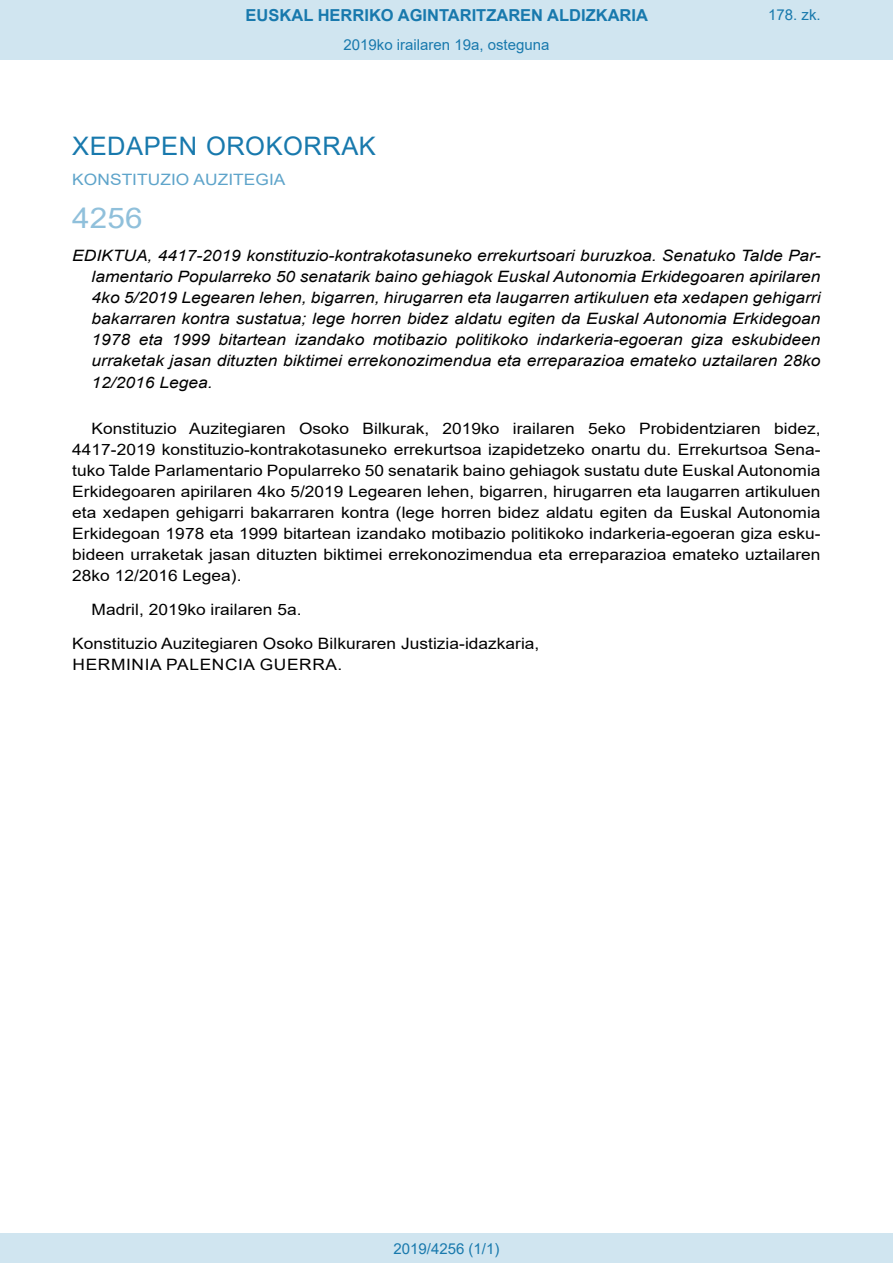
<style>
.page{position:relative;width:893px;height:1263px;background:#fff}
.page>*{position:absolute;margin:0;border:0;box-sizing:border-box;transform-origin:0 0}
.BOPVOrden{font:28.5px "Arial";color:#90c0db;scale:1.11 1}
.BOPVSeccion{font:25.5px "Arial";letter-spacing:.02em;color:#1879ad}
.t1{font:700 16.5px "Arial";color:#1879ad}
.BOPVDetalle{font:15.6px/21px "Arial";color:#000;text-align:justify;scale:1.11 1}
.BOPVTitulo{font:italic 15.6px/21px "Arial";color:#000;text-align:justify;scale:1.11 1}
.BOPVFirmaPuesto{font:15.6px "Arial";color:#000;scale:1.11 1}
.BOPVFirmaLugFec{font:15.6px "Arial";color:#000;scale:1.11 1}
.BOPVFirmaNombre{font:15.6px "Arial";letter-spacing:.035em;color:#000;scale:1.11 1}
.BOPVOrganismo{font:15.6px "Arial";letter-spacing:.005em;color:#5ea4ca;scale:1.11 1}
.Paginacion_Centro{font:15px "Arial";color:#1879ad}
</style>
<div class="page">
<div style="left:0;top:0;width:893px;height:60px;background:#d0e5f0"></div>
<div style="left:0;top:1233px;width:893px;height:30px;background:#d0e5f0"></div>
<p class="t1" style="left:246px;top:3px;width:404px">EUSKAL HERRIKO AGINTARITZAREN ALDIZKARIA</p>
<p class="Paginacion_Centro" style="left:343px;top:35px;width:207px">2019ko irailaren 19a, osteguna</p>
<p class="Paginacion_Centro" style="left:768px;top:5px;width:54px">178. zk.</p>
<p class="BOPVSeccion" style="left:72px;top:128px;width:305px">XEDAPEN OROKORRAK</p>
<p class="BOPVOrganismo" style="left:72px;top:169px;width:194px">KONSTITUZIO AUZITEGIA</p>
<p class="BOPVOrden" style="left:72px;top:198px;width:65px">4256</p>
<p class="BOPVTitulo" style="left:92px;top:246px;width:658px;text-indent:-19px">EDIKTUA, 4417-2019 konstituzio-kontrakotasuneko errekurtsoari buruzkoa. Senatuko Talde Par&shy;lamentario Popularreko 50 senatarik baino gehiagok Euskal Autonomia Erkidegoaren apirilaren 4ko 5/2019 Legearen lehen, bigarren, hirugarren eta laugarren artikuluen eta xedapen gehigarri bakarraren kontra sustatua; lege horren bidez aldatu egiten da Euskal Autonomia Erkidegoan 1978 eta 1999 bitartean izandako motibazio politikoko indarkeria-egoeran giza eskubideen urraketak jasan dituzten biktimei errekonozimendua eta erreparazioa emateko uztailaren 28ko 12/2016 Legea.</p>
<p class="BOPVDetalle" style="left:72px;top:418px;width:676px;text-indent:19px">Konstituzio Auzitegiaren Osoko Bilkurak, 2019ko irailaren 5eko Probidentziaren bidez, 4417-2019 konstituzio-kontrakotasuneko errekurtsoa izapidetzeko onartu du. Errekurtsoa Sena&shy;tuko Talde Parlamentario Popularreko 50 senatarik baino gehiagok sustatu dute Euskal Autonomia Erkidegoaren apirilaren 4ko 5/2019 Legearen lehen, bigarren, hirugarren eta laugarren artikuluen eta xedapen gehigarri bakarraren kontra (lege horren bidez aldatu egiten da Euskal Autonomia Erkidegoan 1978 eta 1999 bitartean izandako motibazio politikoko indarkeria-egoeran giza esku&shy;bideen urraketak jasan dituzten biktimei errekonozimendua eta erreparazioa emateko uztailaren 28ko 12/2016 Legea).</p>
<p class="BOPVFirmaLugFec" style="left:92px;top:598px;width:191px">Madril, 2019ko irailaren 5a.</p>
<p class="BOPVFirmaPuesto" style="left:72px;top:632px;width:422px">Konstituzio Auzitegiaren Osoko Bilkuraren Justizia-idazkaria,</p>
<p class="BOPVFirmaNombre" style="left:73px;top:653px;width:244px">HERMINIA PALENCIA GUERRA.</p>
<p class="Paginacion_Centro" style="left:393px;top:1238px;width:107px">2019/4256 (1/1)</p>
</div>
